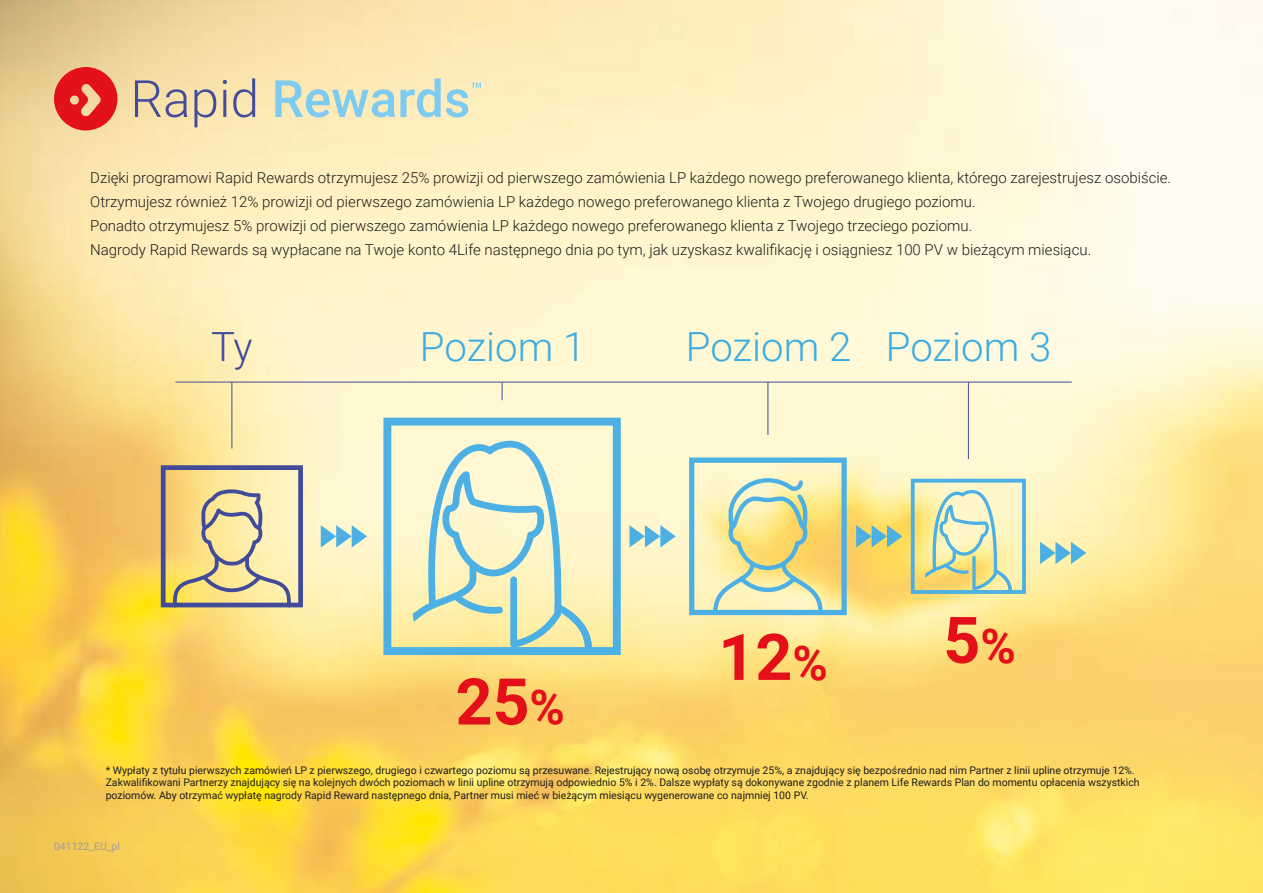
<style>
.page{position:relative;width:1263px;height:893px;background:#fff}
.page>*{position:absolute;margin:0;border:0;box-sizing:border-box;transform-origin:0 0}
.t1{font:700 64.5px "Roboto";color:#e41019}
.t2{font:300 40.2px "Roboto";color:#3dace3}
.t3{font:300 40.2px "Roboto";color:#414b9a}
.t4{font:300 15px/24px "Roboto";color:#1d1d1b}
.t5{font:10.5px/12.6px "Roboto";color:#1d1d1b}
.t6{font:10.5px "Roboto";color:#9d9d9d}
.s1{font-size:48px}
</style>
<div class="page">
<img style="left:0;top:0;width:1263px;height:893px">
<svg style="left:135px;top:80px;width:52px;height:37px;background:#c4b7a4"></svg>
<svg style="left:194px;top:89px;width:22px;height:38px"></svg>
<svg style="left:223px;top:80px;width:4px;height:37px"></svg>
<svg style="left:233px;top:78px;width:22px;height:39px"></svg>
<svg style="left:275px;top:78px;width:206px;height:39px;background:#cedfcd"></svg>
<svg style="left:54px;top:67px;width:63px;height:63px;background:#e74f42"></svg>
<hr style="left:175px;top:382px;width:897px;height:1px;background:#414b9a">
<svg style="left:1040px;top:542px;width:46px;height:22px"></svg>
<svg style="left:856px;top:525px;width:46px;height:23px"></svg>
<svg style="left:629px;top:525px;width:47px;height:23px"></svg>
<svg style="left:321px;top:525px;width:46px;height:23px"></svg>
<svg style="left:161px;top:465px;width:142px;height:142px;background:#d5c598"></svg>
<svg style="left:383px;top:418px;width:238px;height:237px;background:#c0ddd1"></svg>
<svg style="left:412px;top:441px;width:180px;height:210px;background:#d8e5c9"></svg>
<svg style="left:689px;top:457px;width:158px;height:158px;background:#d6ddaf"></svg>
<svg style="left:911px;top:479px;width:115px;height:115px;background:#d2deb6"></svg>
<hr style="left:231px;top:382px;width:1px;height:67px;background:#414b9a">
<svg style="left:502px;top:382px;width:1px;height:18px"></svg>
<hr style="left:767px;top:382px;width:1px;height:53px;background:#414b9a">
<hr style="left:968px;top:382px;width:1px;height:77px;background:#414b9a">
<p class="t4" style="left:90px;top:165px;width:1082px">Dzięki programowi Rapid Rewards otrzymujesz 25% prowizji od pierwszego zamówienia LP każdego nowego preferowanego klienta, którego zarejestrujesz osobiście.<br>Otrzymujesz również 12% prowizji od pierwszego zamówienia LP każdego nowego preferowanego klienta z Twojego drugiego poziomu.<br>Ponadto otrzymujesz 5% prowizji od pierwszego zamówienia LP każdego nowego preferowanego klienta z Twojego trzeciego poziomu.<br>Nagrody Rapid Rewards są wypłacane na Twoje konto 4Life następnego dnia po tym, jak uzyskasz kwalifikację i osiągniesz 100 PV w bieżącym miesiącu.</p>
<h2 class="t3" style="left:211px;top:318px;width:43px">Ty</h2>
<h2 class="t2" style="left:420px;top:318px;width:167px">Poziom 1</h2>
<h2 class="t2" style="left:686px;top:318px;width:367px">Poziom 2 Poziom 3</h2>
<h1 class="t1" style="left:455px;top:656px;width:111px">25<span class="s1">%</span></h1>
<h1 class="t1" style="left:718px;top:612px;width:111px">12<span class="s1">%</span></h1>
<h1 class="t1" style="left:943px;top:595px;width:74px">5<span class="s1">%</span></h1>
<p class="t5" style="left:106px;top:763px;width:1035px">* Wypłaty z tytułu pierwszych zamówień LP z pierwszego, drugiego i czwartego poziomu są przesuwane. Rejestrujący nową osobę otrzymuje 25%, a znajdujący się bezpośrednio nad nim Partner z linii upline otrzymuje 12%.<br>Zakwalifikowani Partnerzy znajdujący się na kolejnych dwóch poziomach w linii upline otrzymują odpowiednio 5% i 2%. Dalsze wypłaty są dokonywane zgodnie z planem Life Rewards Plan do momentu opłacenia wszystkich poziomów. Aby otrzymać wypłatę nagrody Rapid Reward następnego dnia, Partner musi mieć w bieżącym miesiącu wygenerowane co najmniej 100 PV.</p>
<p class="t6" style="left:54px;top:839px;width:68px">041122_EU_pl</p>
</div>
